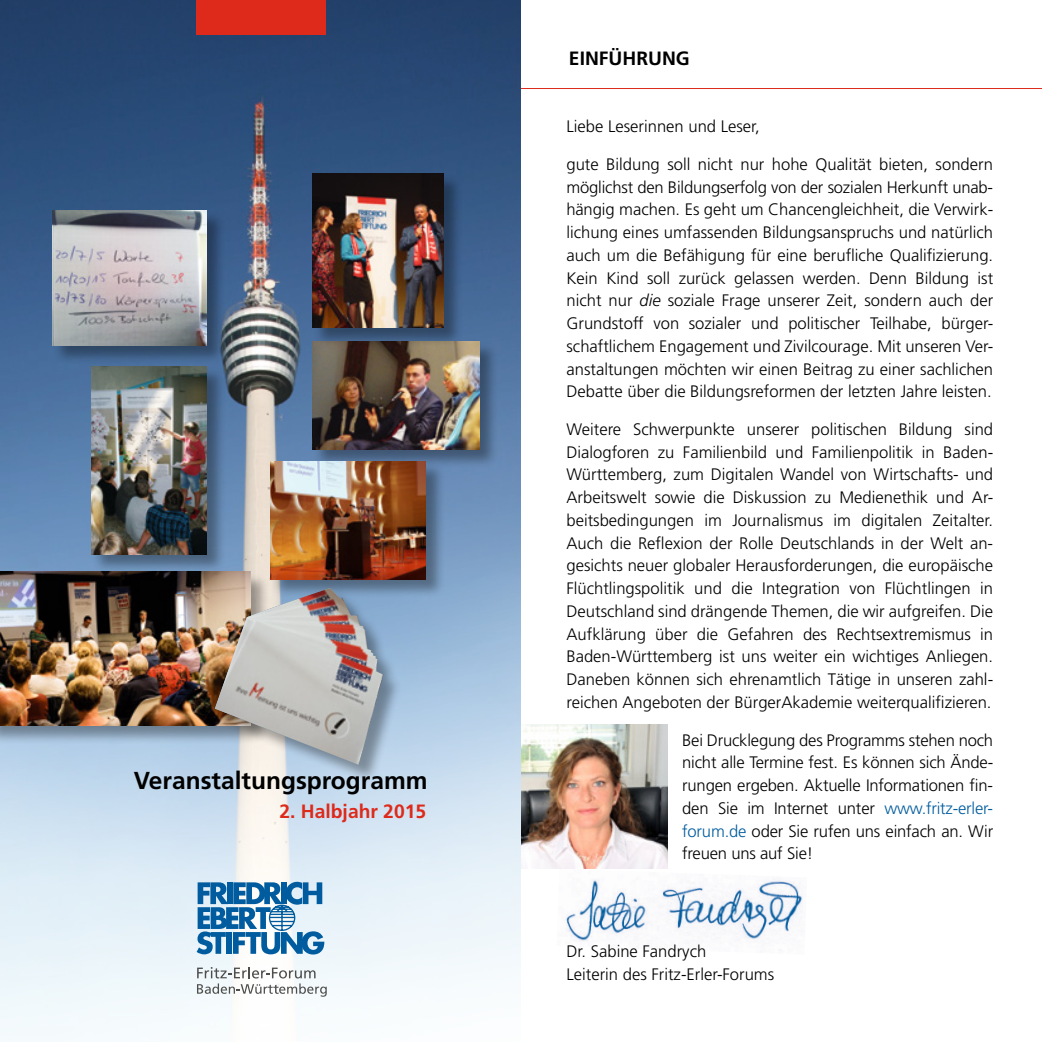
<style>
.page{position:relative;width:1042px;height:1042px;background:#fff}
.page>*{position:absolute;margin:0;border:0;box-sizing:border-box;transform-origin:0 0}
.t1{font:700 24.5px "Frutiger";color:#000}
.t2{font:700 19.25px "Frutiger";color:#dd2a1b}
.t3{font:700 19.25px "Frutiger";color:#000}
.t4{font:300 16.62px/22.8px "Frutiger";color:#000;text-align:justify}
.s1{font-style:italic}
.s2{color:#005c9e}
</style>
<div class="page">
<img style="left:0;top:0;width:521px;height:1040px">
<svg style="left:197px;top:882px;width:127px;height:72px;background:#679ec5"></svg>
<svg style="left:197px;top:967px;width:130px;height:29px"></svg>
<div style="left:92px;top:366px;width:134px;height:208px;background:#000;opacity:.35"></div>
<img style="left:92px;top:366px;width:115px;height:188px">
<div style="left:53px;top:211px;width:173px;height:154px;background:#000;opacity:.35"></div>
<img style="left:52px;top:210px;width:155px;height:135px">
<div style="left:197px;top:0;width:129px;height:35px;background:#dd2a1b"></div>
<div style="left:313px;top:341px;width:186px;height:128px;background:#000;opacity:.35"></div>
<img style="left:313px;top:341px;width:166px;height:108px">
<div style="left:313px;top:174px;width:150px;height:173px;background:#000;opacity:.35"></div>
<img style="left:313px;top:174px;width:130px;height:153px">
<div style="left:271px;top:462px;width:174px;height:137px;background:#000;opacity:.35"></div>
<img style="left:270px;top:461px;width:156px;height:118px">
<div style="left:0;top:572px;width:270px;height:173px;background:#000;opacity:.35"></div>
<img style="left:0;top:572px;width:251px;height:153px">
<img style="left:566px;top:879px;width:237px;height:65px">
<img style="left:521px;top:725px;width:146px;height:144px">
<hr style="left:521px;top:88px;width:521px;height:1px;background:#dd2a1b">
<div style="left:216px;top:589px;width:186px;height:194px;background:#000;opacity:.35"></div>
<img style="left:215px;top:588px;width:168px;height:177px">
<h1 class="t1" style="left:134px;top:766px;width:295px">Veranstaltungsprogramm</h1>
<p class="t2" style="left:279px;top:799px;width:148px">2. Halbjahr 2015</p>
<p class="t3" style="left:569px;top:47px;width:122px">EINFÜHRUNG</p>
<p class="t4" style="left:566px;top:115px;width:195px">Liebe Leserinnen und Leser,</p>
<p class="t4" style="left:566px;top:153px;width:428px">gute Bildung soll nicht nur hohe Qualität bieten, sondern möglichst den Bildungserfolg von der sozialen Herkunft unab&shy;hängig machen. Es geht um Chancengleichheit, die Verwirk&shy;lichung eines umfassenden Bildungsanspruchs und natürlich auch um die Befähigung für eine berufliche Qualifizierung.<br>Kein Kind soll zurück gelassen werden. Denn Bildung ist nicht nur <span class="s1">die</span> soziale Frage unserer Zeit, sondern auch der Grundstoff von sozialer und politischer Teilhabe, bürger&shy;schaftlichem Engagement und Zivilcourage. Mit unseren Ver&shy;anstaltungen möchten wir einen Beitrag zu einer sachlichen Debatte über die Bildungsreformen der letzten Jahre leisten.</p>
<p class="t4" style="left:566px;top:418px;width:428px">Weitere Schwerpunkte unserer politischen Bildung sind Dialogforen zu Familienbild und Familienpolitik in Baden-Württemberg, zum Digitalen Wandel von Wirtschafts- und Arbeitswelt sowie die Diskussion zu Medienethik und Ar&shy;beitsbedingungen im Journalismus im digitalen Zeitalter.<br>Auch die Reflexion der Rolle Deutschlands in der Welt an&shy;gesichts neuer globaler Herausforderungen, die europäische Flüchtlingspolitik und die Integration von Flüchtlingen in Deutschland sind drängende Themen, die wir aufgreifen. Die Aufklärung über die Gefahren des Rechtsextremismus in Baden-Württemberg ist uns weiter ein wichtiges Anliegen.<br>Daneben können sich ehrenamtlich Tätige in unseren zahl&shy;reichen Angeboten der BürgerAkademie weiterqualifizieren.</p>
<p class="t4" style="left:682px;top:728px;width:312px">Bei Drucklegung des Programms stehen noch nicht alle Termine fest. Es können sich Ände&shy;rungen ergeben. Aktuelle Informationen fin&shy;den Sie im Internet unter <span class="s2">www.fritz-erler&shy;forum.de</span> oder Sie rufen uns einfach an. Wir freuen uns auf Sie!</p>
<p class="t4" style="left:566px;top:940px;width:209px">Dr. Sabine Fandrych<br>Leiterin des Fritz-Erler-Forums</p>
</div>
